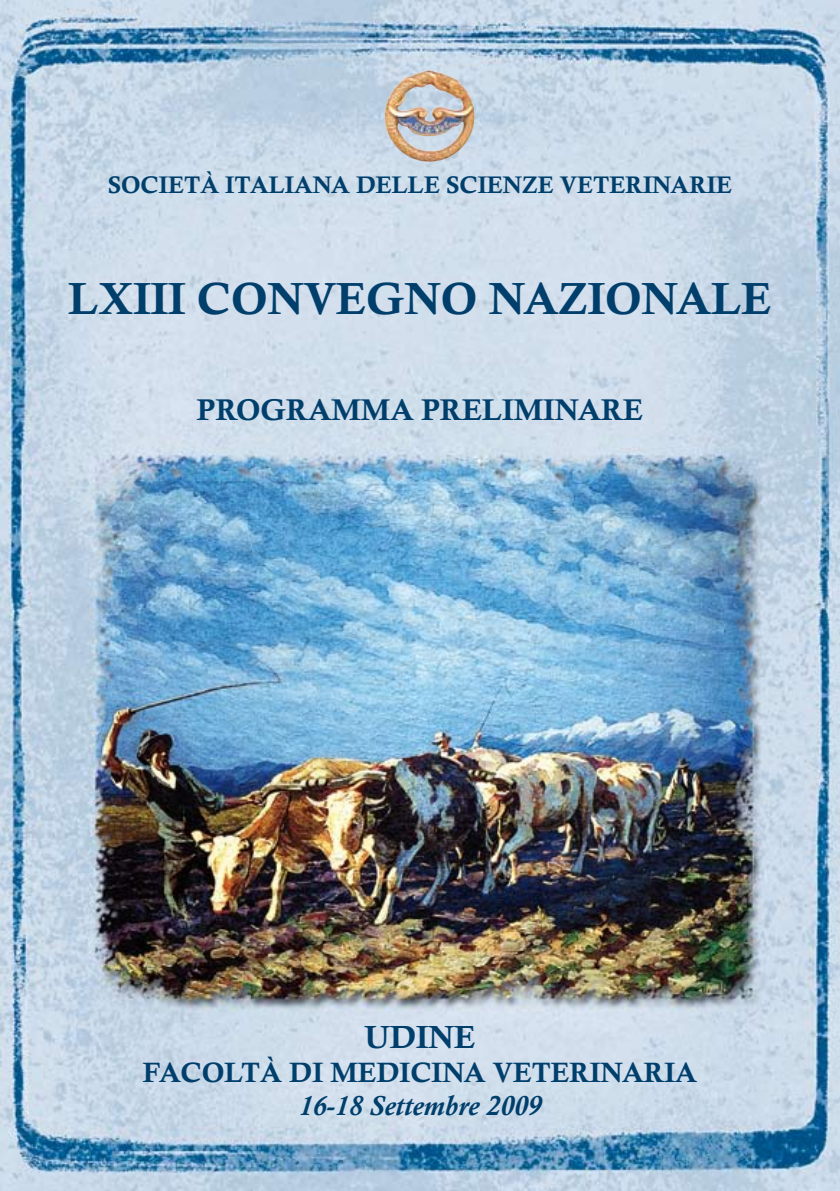
<style>
.page{position:relative;width:840px;height:1191px;background:#fff}
.page>*{position:absolute;margin:0;border:0;box-sizing:border-box;transform-origin:0 0}
.t1{font:45px "Calis MT Bol";color:#003f6c}
.t2{font:32px "Calis MT Bol";color:#003f6c}
.t3{font:30px "Calis MT Bol";color:#003f6c}
.t4{font:28px "Calis MT Bol";color:#003f6c}
.t5{font:italic 700 28px "Calisto";color:#003f6c}
.t6{font:24px "Calis MT Bol";color:#003f6c}
</style>
<div class="page">
<img style="left:0;top:0;width:839px;height:1191px">
<img style="left:390px;top:70px;width:36px;height:25px">
<p class="t6" style="left:108px;top:171px;width:625px">SOCIETÀ ITALIANA DELLE SCIENZE VETERINARIE</p>
<h1 class="t1" style="left:68px;top:273px;width:704px">LXIII CONVEGNO NAZIONALE</h1>
<p class="t3" style="left:197px;top:392px;width:447px">PROGRAMMA PRELIMINARE</p>
<h2 class="t2" style="left:364px;top:1018px;width:113px">UDINE</h2>
<p class="t4" style="left:143px;top:1056px;width:555px">FACOLTÀ DI MEDICINA VETERINARIA</p>
<p class="t5" style="left:298px;top:1089px;width:244px">16-18 Settembre 2009</p>
</div>
